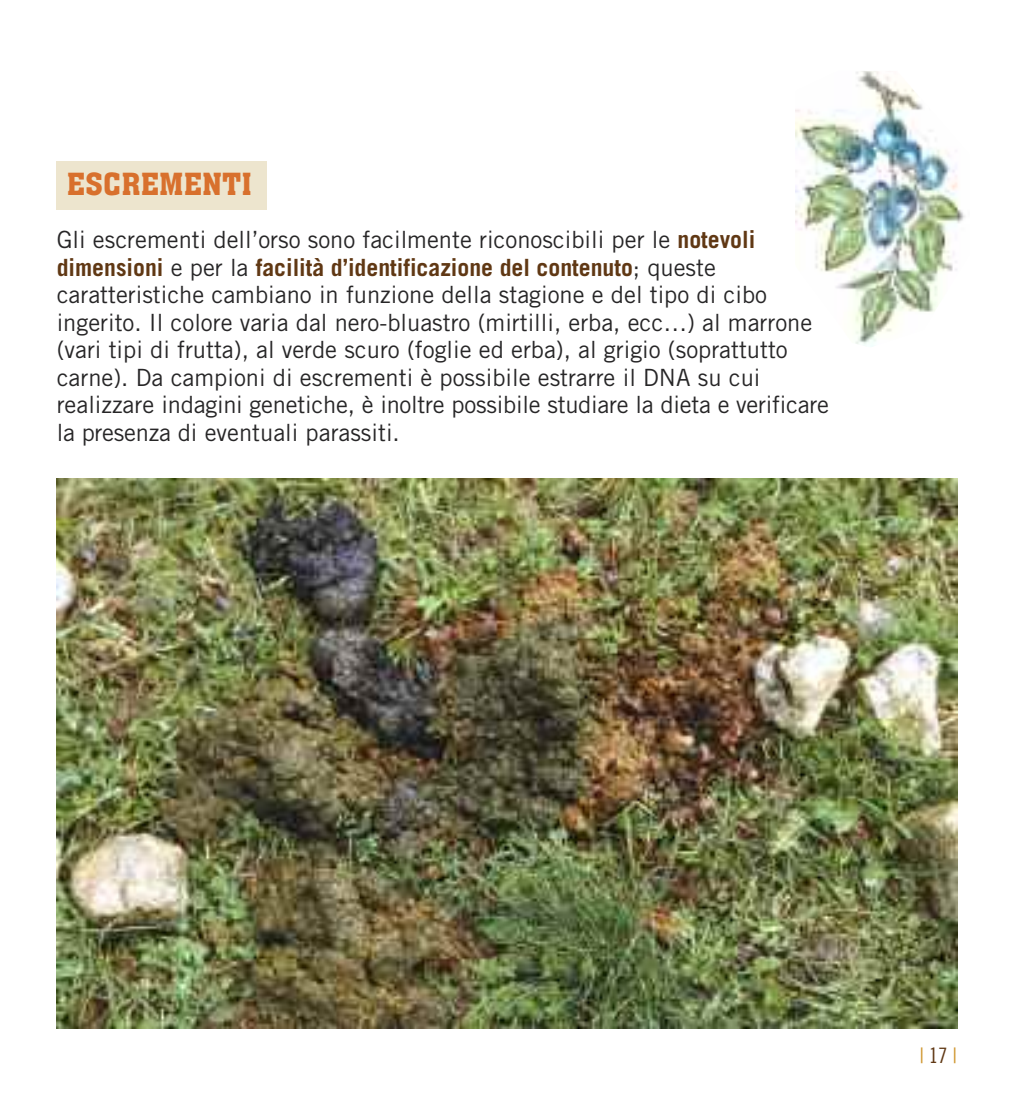
<style>
.page{position:relative;width:1028px;height:1099px;background:#fff}
.page>*{position:absolute;margin:0;border:0;box-sizing:border-box;transform-origin:0 0}
.t1{font:30px "Aachen BT";color:#d8702d}
.t2{font:23.75px/27.5px "Trade Gothic";color:#272627}
.t3{font:21.25px "Trade Gothic Cond Eighteen";color:#d19833}
.s1{font-weight:700;color:#603814}
.s2{color:#603814}
</style>
<div class="page">
<img style="left:795px;top:71px;width:170px;height:276px">
<div style="left:57px;top:161px;width:210px;height:48px;background:#ede5ce"></div>
<img style="left:57px;top:478px;width:900px;height:550px">
<p class="t1" style="left:67px;top:172px;width:187px">ESCREMENTI</p>
<p class="t2" style="left:57px;top:228px;width:774px">Gli escrementi dell’orso sono facilmente riconoscibili per le <span class="s1">notevoli dimensioni</span> e per la <span class="s1">facilità d’identificazione del contenuto</span>; queste caratteristiche cambiano in funzione della stagione e del tipo di cibo ingerito. Il colore varia dal nero-bluastro (mirtilli, erba, ecc…) al marrone (vari tipi di frutta), al verde scuro (foglie ed erba), al grigio (soprattutto carne). Da campioni di escrementi è possibile estrarre il DNA su cui realizzare indagini genetiche, è inoltre possibile studiare la dieta e verificare la presenza di eventuali parassiti.</p>
<p class="t3" style="left:919px;top:1047px;width:39px">|<span class="s2">17</span>|</p>
</div>
